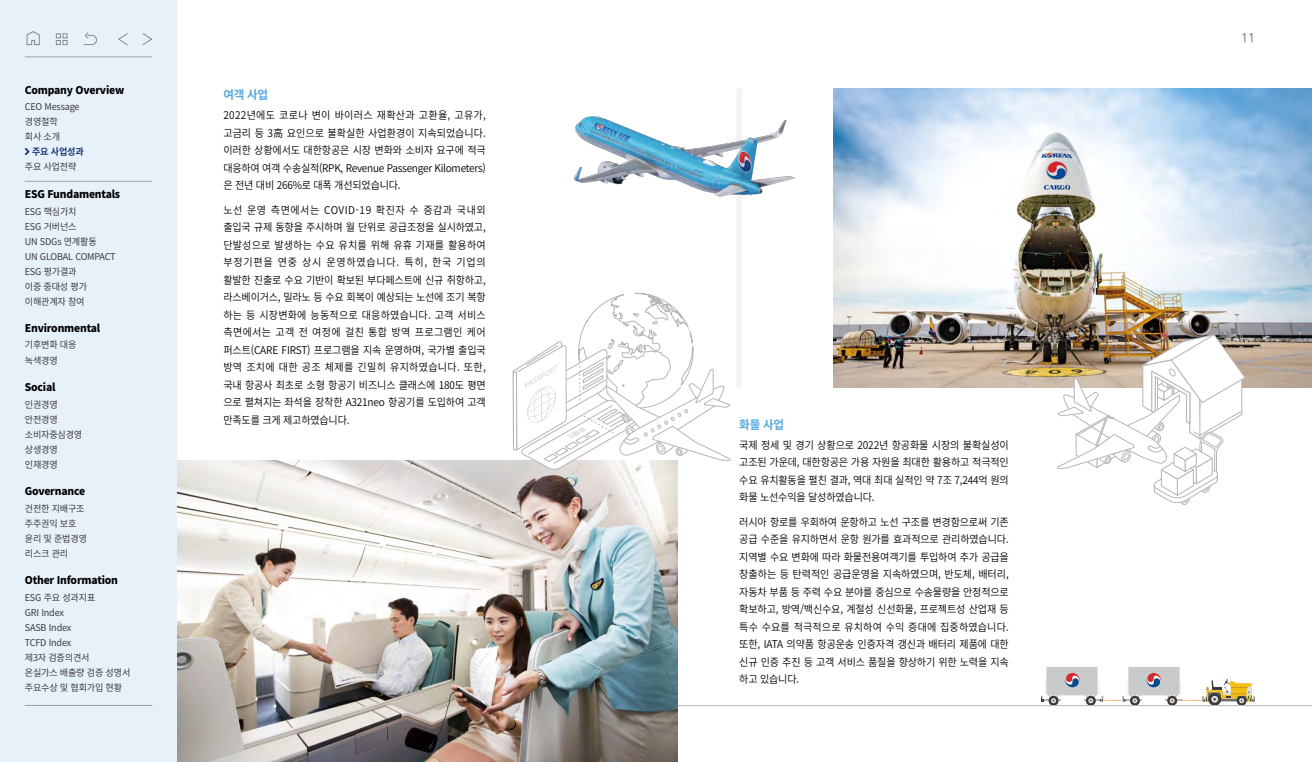
<style>
.page{position:relative;width:1312px;height:762px;background:#fff}
.page>*{position:absolute;margin:0;border:0;box-sizing:border-box;transform-origin:0 0}
.t1{font:12.5px "Ko Pub Dotum PL";color:#595757}
.t2{font:700 11.88px "Noto Sans CJ Kkr";letter-spacing:-.02em;color:#54a9df}
.t3{font:600 10.62px/17.5px "Noto Sans CJ Kkr";letter-spacing:-.02em;color:#000;text-align:justify;scale:.95 1}
.t4{font:900 10.62px "Noto Sans CJ Kkr";letter-spacing:-.02em;color:#000}
.t5{font:9.38px/15px "Noto Sans CJ Kkr";letter-spacing:-.02em;color:#3e3a39}
.t6{font:700 9.38px "Noto Sans CJ Kkr";letter-spacing:-.02em;color:#1f3a74}
</style>
<div class="page">
<div style="left:0;top:0;width:177px;height:762px;background:#e7f1fa"></div>
<svg style="left:56px;top:33px;width:12px;height:12px"></svg>
<svg style="left:26px;top:31px;width:14px;height:14px"></svg>
<svg style="left:83px;top:32px;width:14px;height:13px"></svg>
<svg style="left:118px;top:33px;width:10px;height:13px"></svg>
<svg style="left:142px;top:33px;width:11px;height:13px"></svg>
<hr style="left:25px;top:57px;width:127px;height:1px;background:#9fa0a0">
<hr style="left:25px;top:705px;width:127px;height:1px;background:#9fa0a0">
<hr style="left:25px;top:181px;width:127px;height:1px;background:#9fa0a0">
<svg style="left:24px;top:148px;width:6px;height:8px"></svg>
<img style="left:833px;top:89px;width:478px;height:298px">
<div style="left:736px;top:89px;width:6px;height:298px;background:#f4f4f4"></div>
<svg style="left:1056px;top:334px;width:189px;height:171px"></svg>
<img style="left:573px;top:115px;width:222px;height:82px">
<svg style="left:1236px;top:696px;width:10px;height:10px"></svg>
<svg style="left:1129px;top:696px;width:10px;height:10px"></svg>
<svg style="left:1166px;top:696px;width:10px;height:10px"></svg>
<svg style="left:1048px;top:696px;width:10px;height:10px"></svg>
<svg style="left:1085px;top:696px;width:10px;height:10px"></svg>
<svg style="left:1207px;top:693px;width:13px;height:13px"></svg>
<div style="left:1128px;top:667px;width:50px;height:26px;background:#c9caca"></div>
<div style="left:1046px;top:667px;width:51px;height:26px;background:#d2d3d3"></div>
<div style="left:1047px;top:667px;width:49px;height:26px;background:#c9caca"></div>
<svg style="left:1040px;top:673px;width:214px;height:30px"></svg>
<hr style="left:677px;top:705px;width:634px;height:1px;background:#b5b6b6">
<img style="left:177px;top:461px;width:500px;height:301px">
<svg style="left:512px;top:292px;width:218px;height:204px"></svg>
<p class="t4" style="left:25px;top:84px;width:101px">Company Overview</p>
<p class="t5" style="left:25px;top:99px;width:56px">CEO Message 경영철학<br>회사 소개</p>
<p class="t6" style="left:32px;top:146px;width:53px">주요 사업성과</p>
<p class="t5" style="left:25px;top:159px;width:53px">주요 사업전략</p>
<p class="t4" style="left:25px;top:188px;width:97px">ESG Fundamentals</p>
<p class="t5" style="left:25px;top:204px;width:92px">ESG 핵심가치<br>ESG 거버넌스<br>UN SDGs 연계활동<br>UN GLOBAL COMPACT<br>ESG 평가결과<br>이중 중대성 평가 이해관계자 참여</p>
<p class="t5" style="left:25px;top:338px;width:53px">기후변화 대응 녹색경영</p>
<p class="t5" style="left:25px;top:397px;width:59px">인권경영 안전경영 소비자중심경영 상생경영 인재경영</p>
<p class="t5" style="left:25px;top:501px;width:64px">건전한 지배구조 주주권익 보호 윤리 및 준법경영 리스크 관리</p>
<p class="t5" style="left:25px;top:590px;width:107px">ESG 주요 성과지표<br>GRI Index<br>SASB Index<br>TCFD Index<br>제3자 검증의견서<br>온실가스 배출량 검증 성명서 주요수상 및 협회가입 현황</p>
<p class="t4" style="left:25px;top:322px;width:77px">Environmental</p>
<p class="t4" style="left:25px;top:381px;width:32px">Social</p>
<p class="t4" style="left:25px;top:485px;width:62px">Governance</p>
<p class="t4" style="left:25px;top:574px;width:95px">Other Information</p>
<p class="t2" style="left:223px;top:88px;width:46px">여객 사업</p>
<p class="t3" style="left:223px;top:107px;width:278px">2022년에도 코로나 변이 바이러스 재확산과 고환율, 고유가, 고금리 등 3高 요인으로 불확실한 사업환경이 지속되었습니다. 이러한 상황에서도 대한항공은 시장 변화와 소비자 요구에 적극 대응하여 여객 수송실적(RPK, Revenue Passenger Kilometers) 은 전년 대비 266%로 대폭 개선되었습니다.</p>
<p class="t3" style="left:223px;top:201px;width:278px">노선 운영 측면에서는 COVID-19 확진자 수 증감과 국내외 출입국 규제 동향을 주시하며 월 단위로 공급조정을 실시하였고, 단발성으로 발생하는 수요 유치를 위해 유휴 기재를 활용하여 부정기편을 연중 상시 운영하였습니다. 특히, 한국 기업의 활발한 진출로 수요 기반이 확보된 부다페스트에 신규 취항하고, 라스베이거스, 밀라노 등 수요 회복이 예상되는 노선에 조기 복항 하는 등 시장변화에 능동적으로 대응하였습니다. 고객 서비스 측면에서는 고객 전 여정에 걸친 통합 방역 프로그램인 케어 퍼스트(CARE FIRST) 프로그램을 지속 운영하며, 국가별 출입국 방역 조치에 대한 공조 체제를 긴밀히 유지하였습니다. 또한, 국내 항공사 최초로 소형 항공기 비즈니스 클래스에 180도 평면 으로 펼쳐지는 좌석을 장착한 A321neo 항공기를 도입하여 고객 만족도를 크게 제고하였습니다.</p>
<p class="t2" style="left:739px;top:418px;width:46px">화물 사업</p>
<p class="t3" style="left:739px;top:436px;width:285px">국제 정세 및 경기 상황으로 2022년 항공화물 시장의 불확실성이 고조된 가운데, 대한항공은 가용 자원을 최대한 활용하고 적극적인 수요 유치활동을 펼친 결과, 역대 최대 실적인 약 7조 7,244억 원의 화물 노선수익을 달성하였습니다.</p>
<p class="t3" style="left:739px;top:513px;width:285px">러시아 항로를 우회하여 운항하고 노선 구조를 변경함으로써 기존 공급 수준을 유지하면서 운항 원가를 효과적으로 관리하였습니다. 지역별 수요 변화에 따라 화물전용여객기를 투입하여 추가 공급을 창출하는 등 탄력적인 공급운영을 지속하였으며, 반도체, 배터리, 자동차 부품 등 주력 수요 분야를 중심으로 수송물량을 안정적으로 확보하고, 방역/백신수요, 계절성 신선화물, 프로젝트성 산업재 등 특수 수요를 적극적으로 유치하여 수익 증대에 집중하였습니다. 또한, IATA 의약품 항공운송 인증자격 갱신과 배터리 제품에 대한 신규 인증 추진 등 고객 서비스 품질을 향상하기 위한 노력을 지속 하고 있습니다.</p>
<p class="t1" style="left:1240px;top:32px;width:16px">11</p>
</div>
